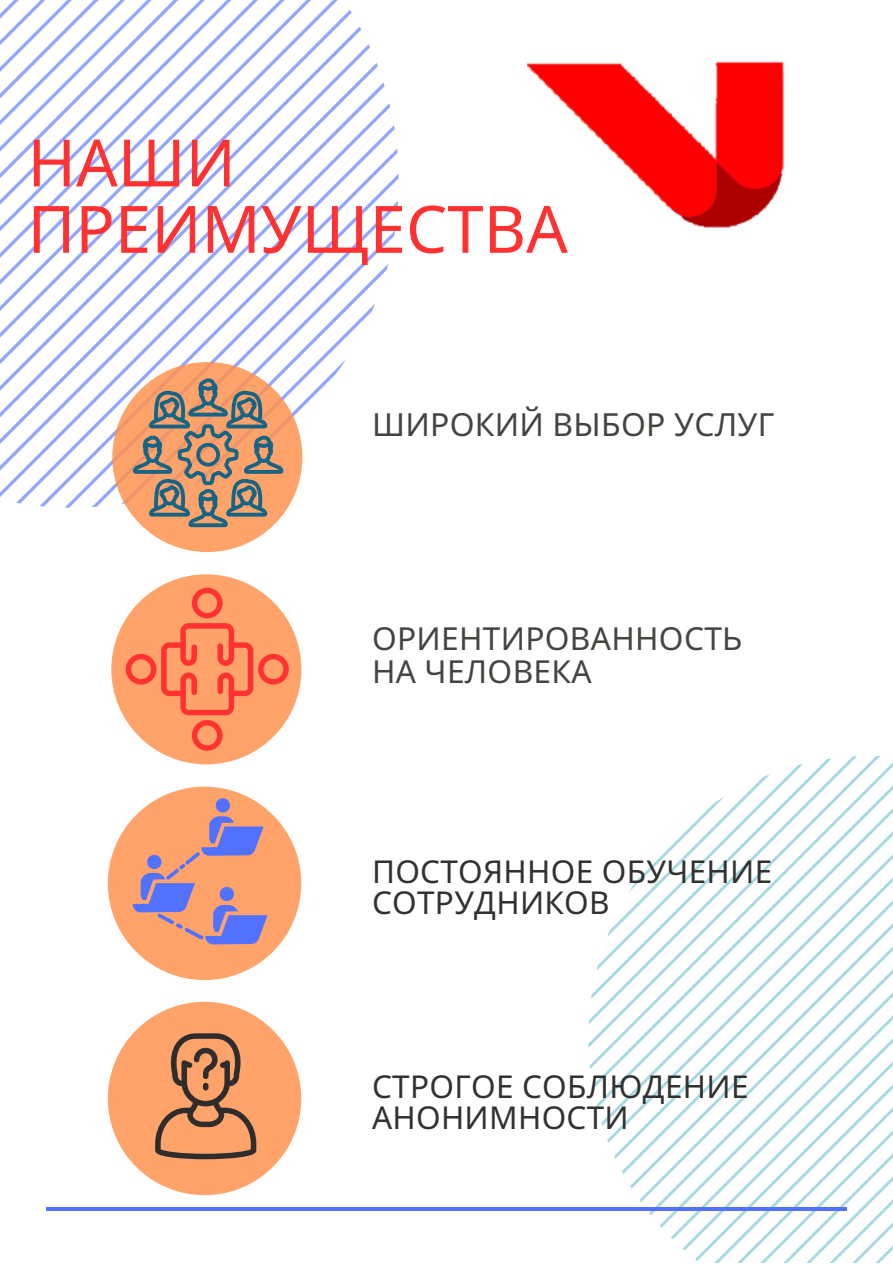
<style>
.page{position:relative;width:893px;height:1264px;background:#fff}
.page>*{position:absolute;margin:0;border:0;box-sizing:border-box;transform-origin:0 0}
.t1{font:65.4px/66.3px "Noto Sans";color:#ff3131}
.t2{font:31.8px "Noto Sans";letter-spacing:.01em;color:#444440}
.t3{font:31.65px/32.5px "Noto Sans";letter-spacing:.01em;color:#444440}
.t4{font:31.5px/31.5px "Noto Sans";letter-spacing:.01em;color:#323132}
</style>
<div class="page">
<svg style="left:4px;top:0;width:334px;height:10px"></svg>
<svg style="left:0;top:10px;width:351px;height:17px"></svg>
<svg style="left:0;top:27px;width:361px;height:17px"></svg>
<svg style="left:0;top:44px;width:370px;height:19px"></svg>
<svg style="left:0;top:63px;width:378px;height:20px"></svg>
<svg style="left:0;top:83px;width:384px;height:20px"></svg>
<svg style="left:0;top:103px;width:390px;height:394px"></svg>
<svg style="left:16px;top:125px;width:378px;height:378px"></svg>
<svg style="left:40px;top:149px;width:357px;height:357px"></svg>
<svg style="left:65px;top:174px;width:333px;height:333px"></svg>
<svg style="left:92px;top:201px;width:306px;height:306px"></svg>
<svg style="left:121px;top:230px;width:274px;height:274px"></svg>
<svg style="left:155px;top:264px;width:233px;height:233px"></svg>
<svg style="left:112px;top:362px;width:190px;height:190px;background:#fda36c"></svg>
<div style="left:111px;top:574px;width:190px;height:190px;background:#ffa36a;border-radius:50%"></div>
<svg style="left:596px;top:764px;width:296px;height:498px"></svg>
<div style="left:108px;top:786px;width:193px;height:194px;background:#ffa36a;border-radius:50%"></div>
<svg style="left:46px;top:1206px;width:800px;height:4px;fill:#5271ff"></svg>
<img style="left:526px;top:61px;width:258px;height:167px">
<div style="left:108px;top:1001px;width:193px;height:194px;background:#ffa36a;border-radius:50%"></div>
<svg style="left:133px;top:798px;width:134px;height:146px"></svg>
<svg style="left:126px;top:587px;width:163px;height:163px"></svg>
<svg style="left:133px;top:303px;width:242px;height:224px"></svg>
<svg style="left:155px;top:1033px;width:101px;height:126px"></svg>
<div style="left:203px;top:1082px;width:5px;height:8px;background:#2e2d2c;border-radius:3px"></div>
<h1 class="t1" style="left:28px;top:128px;width:542px">НАШИ<br>ПРЕИМУЩЕСТВА</h1>
<p class="t2" style="left:372px;top:401px;width:404px">ШИРОКИЙ ВЫБОР УСЛУГ</p>
<p class="t3" style="left:372px;top:622px;width:372px">ОРИЕНТИРОВАННОСТЬ<br>НА ЧЕЛОВЕКА</p>
<p class="t4" style="left:372px;top:854px;width:401px">ПОСТОЯННОЕ ОБУЧЕНИЕ<br>СОТРУДНИКОВ</p>
<p class="t4" style="left:372px;top:1069px;width:378px">СТРОГОЕ СОБЛЮДЕНИЕ<br>АНОНИМНОСТИ</p>
</div>
